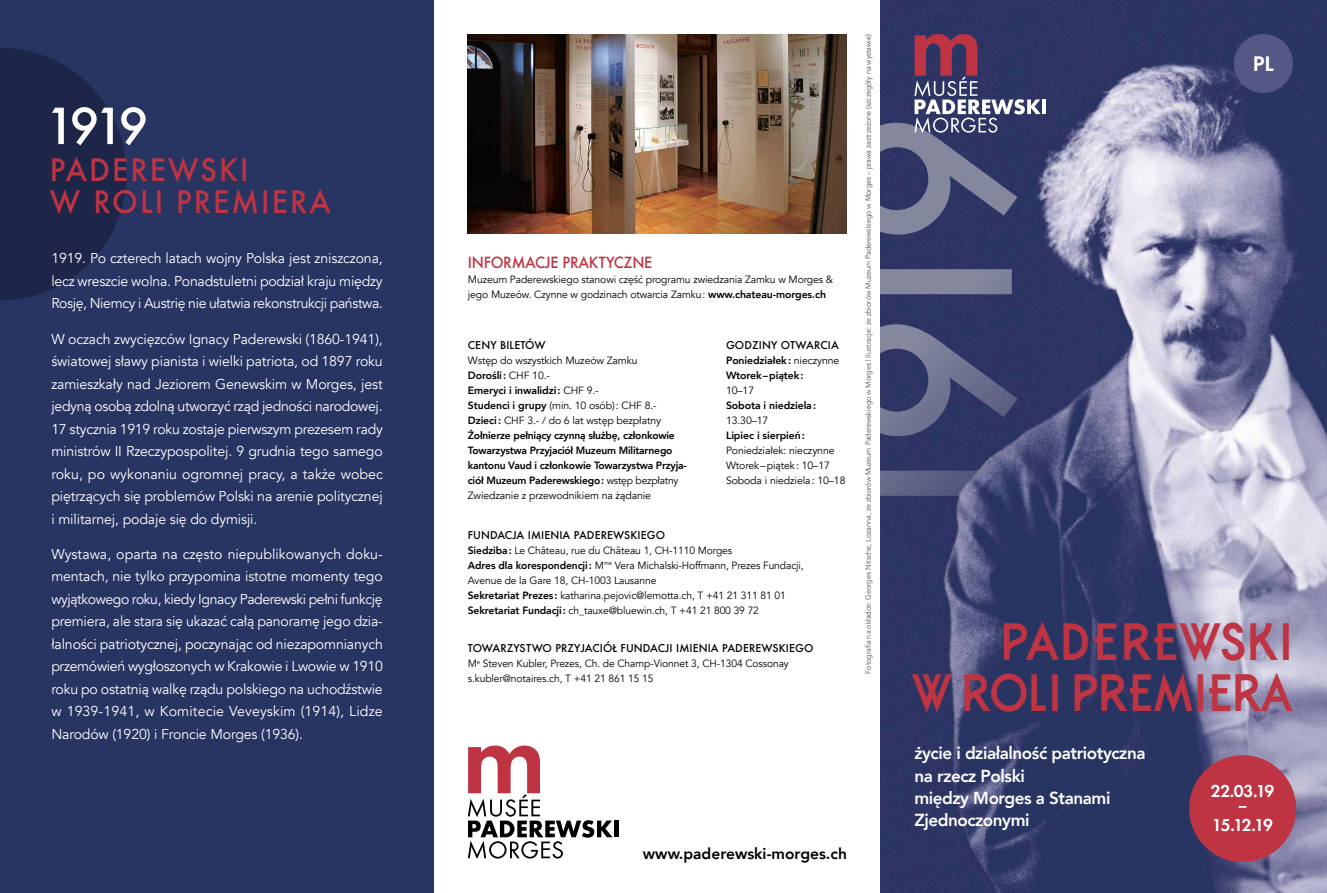
<style>
.page{position:relative;width:1327px;height:893px;background:#fff}
.page>*{position:absolute;margin:0;border:0;box-sizing:border-box;transform-origin:0 0}
.t1{font:500 54.6px "Futura T";color:#fff}
.t2{font:700 49.5px/51.2px "Belgrad";letter-spacing:-.015em;color:#be3443;text-align:right;scale:.96 1}
.t3{font:500 30px/31.5px "Futura";letter-spacing:.07em;color:#be3443;scale:.96 1}
.t4{font:600 22.05px "Futura T";color:#fff}
.t5{font:600 18px/14.4px "Futura T";letter-spacing:-.08em;color:#fff;text-align:center}
.t6{font:800 17.4px/22px "Avenir";letter-spacing:-.025em;color:#fff}
.t7{font:800 15.6px "Avenir";color:#000}
.t8{font:500 15px "Futura";letter-spacing:-.02em;color:#be3443;scale:.96 1}
.t9{font:14.25px/22.5px "Avenir";letter-spacing:-.01em;color:#fff;text-align:justify}
.t10{font:10.5px/15px "Avenir";letter-spacing:-.01em;color:#000}
.t11{font:800 10.5px/15px "Avenir";letter-spacing:-.02em;color:#000}
.t12{font:500 10.5px "Futura";letter-spacing:.01em;color:#000}
.t13{font:7.5px "Avenir";color:#55524e;scale:.96 1}
.s1{font-weight:800}
.s2{font-weight:400}
</style>
<div class="page">
<img style="left:880px;top:0;width:447px;height:893px">
<div style="left:614px;top:821px;width:5px;height:16px;background:#000"></div>
<svg style="left:468px;top:746px;width:144px;height:113px"></svg>
<div style="left:0;top:0;width:434px;height:893px;background:#283462"></div>
<svg style="left:0;top:48px;width:126px;height:253px"></svg>
<img style="left:468px;top:34px;width:378px;height:200px">
<svg style="left:880px;top:123px;width:137px;height:277px;background:#4a5077"></svg>
<img style="left:880px;top:400px;width:351px;height:493px">
<div style="left:1189px;top:755px;width:107px;height:107px;background:#be3443;border-radius:50%"></div>
<hr style="left:1042px;top:100px;width:4px;height:14px;background:#fff">
<svg style="left:914px;top:34px;width:127px;height:99px;background:#5d5075"></svg>
<div style="left:1234px;top:34px;width:59px;height:59px;background:#555884;border-radius:50%"></div>
<h1 class="t1" style="left:45px;top:94px;width:106px">1919</h1>
<h3 class="t3" style="left:50px;top:154px;width:294px">PADEREWSKI<br>W ROLI PREMIERA</h3>
<p class="t9" style="left:51px;top:248px;width:333px">1919. Po czterech latach wojny Polska jest zniszczona, lecz wreszcie wolna. Ponadstuletni podział kraju między Rosję, Niemcy i Austrię nie ułatwia rekonstrukcji państwa.</p>
<p class="t9" style="left:51px;top:328px;width:333px">W oczach zwycięzców Ignacy Paderewski (1860-1941), światowej sławy pianista i wielki patriota, od 1897 roku zamieszkały nad Jeziorem Genewskim w Morges, jest jedyną osobą zdolną utworzyć rząd jedności narodowej.<br>17 stycznia 1919 roku zostaje pierwszym prezesem rady ministrów II Rzeczypospolitej. 9 grudnia tego samego roku, po wykonaniu ogromnej pracy, a także wobec piętrzących się problemów Polski na arenie politycznej i militarnej, podaje się do dymisji.</p>
<p class="t9" style="left:51px;top:543px;width:333px">Wystawa, oparta na często niepublikowanych doku&shy;mentach, nie tylko przypomina istotne momenty tego wyjątkowego roku, kiedy Ignacy Paderewski pełni funkcję premiera, ale stara się ukazać całą panoramę jego dzia&shy;łalności patriotycznej, poczynając od niezapomnianych przemówień wygłoszonych w Krakowie i Lwowie w 1910 roku po ostatnią walkę rządu polskiego na uchodźstwie w 1939-1941, w Komitecie Veveyskim (1914), Lidze Narodów (1920) i Froncie Morges (1936).</p>
<p class="t8" style="left:468px;top:252px;width:194px">INFORMACJE PRAKTYCZNE</p>
<p class="t10" style="left:468px;top:272px;width:367px">Muzeum Paderewskiego stanowi część programu zwiedzania Zamku w Morges &amp; jego Muzeów. Czynne w godzinach otwarcia Zamku: <span class="s1">www.chateau-morges.ch</span></p>
<p class="t12" style="left:468px;top:338px;width:79px">CENY BILETÓW</p>
<p class="t11" style="left:468px;top:353px;width:220px"><span class="s2">Wstęp do wszystkich Muzeów Zamku<br></span>Dorośli : <span class="s2">CHF 10.-<br></span>Emeryci i inwalidzi : <span class="s2">CHF 9.-<br></span>Studenci i grupy <span class="s2">(min. 10 osób): CHF 8.- </span>Dzieci : <span class="s2">CHF 3.- / do 6 lat wstęp bezpłatny </span>Żołnierze pełniący czynną służbę, członkowie Towarzystwa Przyjaciół Muzeum Militarnego kantonu Vaud i członkowie Towarzystwa Przyja&shy;ciół Muzeum Paderewskiego : <span class="s2">wstęp bezpłatny Zwiedzanie z przewodnikiem na żądanie</span></p>
<p class="t12" style="left:726px;top:338px;width:114px">GODZINY OTWARCIA</p>
<p class="t11" style="left:726px;top:353px;width:115px">Poniedziałek : <span class="s2">nieczynne<br></span>Wtorek – piątek :</p>
<p class="t10" style="left:726px;top:383px;width:30px">10–17</p>
<p class="t11" style="left:726px;top:398px;width:92px">Sobota i niedziela :</p>
<p class="t10" style="left:726px;top:413px;width:44px">13.30–17</p>
<p class="t11" style="left:726px;top:428px;width:80px">Lipiec i sierpień :</p>
<p class="t10" style="left:726px;top:443px;width:121px">Poniedziałek: nieczynne<br>Wtorek–piątek: 10–17<br>Soboda i niedziela: 10–18</p>
<p class="t12" style="left:468px;top:527px;width:199px">FUNDACJA IMIENIA PADEREWSKIEGO</p>
<p class="t10" style="left:468px;top:543px;width:337px"><span class="s1">Siedziba :</span> Le Château, rue du Château 1, CH-1110 Morges<br><span class="s1">Adres dla korespondencji :</span> M<sup>me</sup> Vera Michalski-Hoffmann, Prezes Fundacji, Avenue de la Gare 18, CH-1003 Lausanne<br><span class="s1">Sekretariat Prezes :</span> katharina.pejovic@lemotta.ch, T +41 21 311 81 01<br><span class="s1">Sekretariat Fundacji :</span> ch_tauxe@bluewin.ch, T +41 21 800 39 72</p>
<p class="t12" style="left:468px;top:641px;width:347px">TOWARZYSTWO PRZYJACIÓŁ FUNDACJI IMIENIA PADEREWSKIEGO</p>
<p class="t10" style="left:468px;top:656px;width:322px">M<sup>e</sup> Steven Kubler, Prezes, Ch. de Champ-Vionnet 3, CH-1304 Cossonay s.kubler@notaires.ch, T +41 21 861 15 15</p>
<p class="t13" style="left:864px;top:674px;width:668px;rotate:-90deg">Fotografia na okładce: Georges Nitsche, Lozanna, ze zbiorów Muzeum Paderewskiego w Morges | Ilustracje: ze zbiorów Muzeum Paderewskiego w Morges – prawa zastrzeżone (szczegóły na wystawie)</p>
<p class="t7" style="left:643px;top:841px;width:205px">www.paderewski-morges.ch</p>
<h3 class="t4" style="left:1252px;top:50px;width:23px">PL</h3>
<h2 class="t2" style="left:912px;top:613px;width:398px">PADEREWSKI<br>W ROLI PREMIERA</h2>
<p class="t6" style="left:914px;top:742px;width:233px">życie i działalność patriotyczna na rzecz Polski<br>między Morges a Stanami<br>Zjednoczonymi</p>
<p class="t5" style="left:1210px;top:783px;width:65px">22.03.19 -</p>
<p class="t5" style="left:1212px;top:817px;width:62px">15.12.19</p>
</div>
